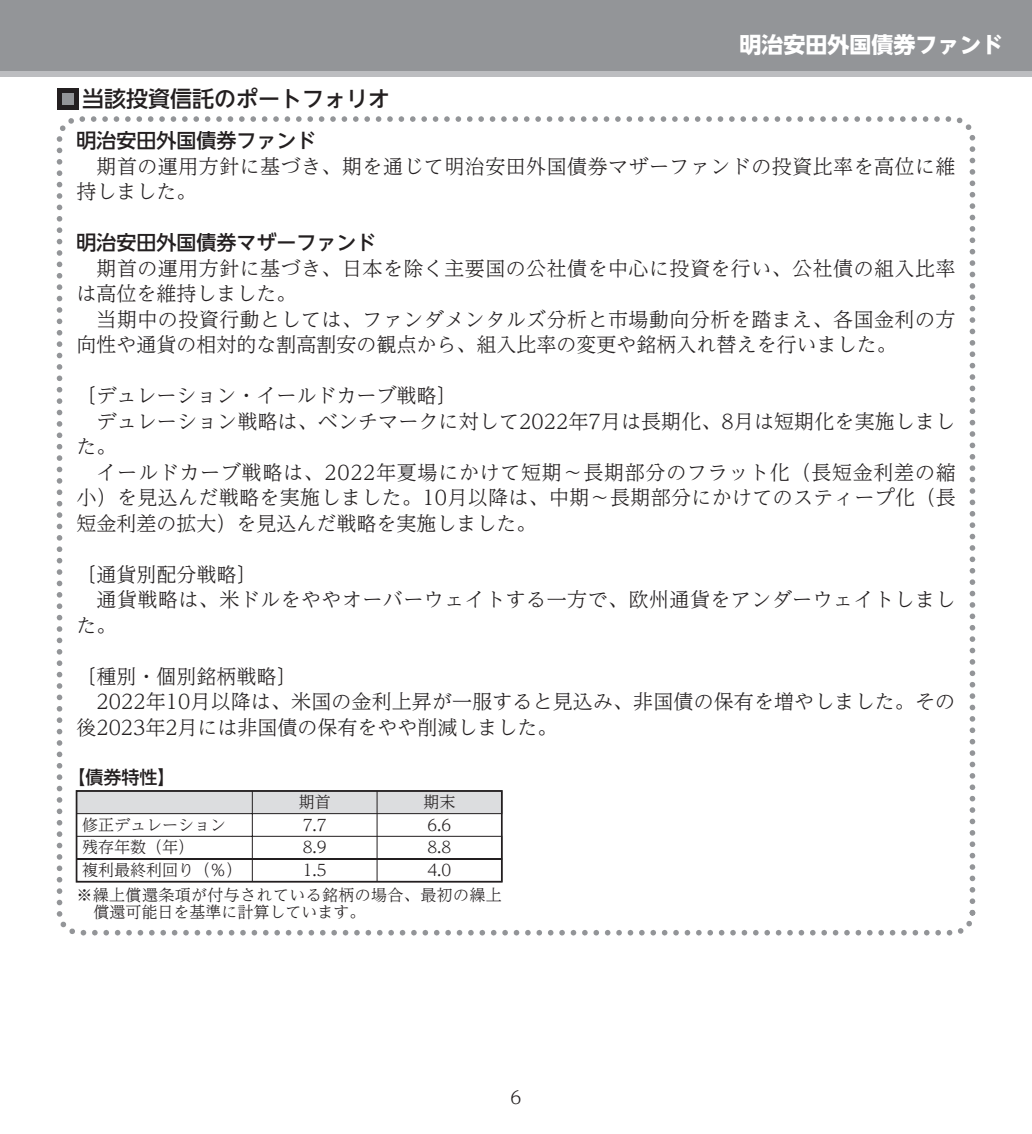
<style>
.page{position:relative;width:1032px;height:1134px;background:#fff}
.page>*{position:absolute;margin:0;border:0;box-sizing:border-box;transform-origin:0 0}
.t1{font:22px "UD Shin Go NT Pro Medium 90 msp RKSJ H";color:#231f20}
.t2{font:22px "UD Shin Go NT Pro Bold 90 msp RKSJ H";color:#fff}
.t3{font:20px/25.6px "UD Reimin Pro Light 90 msp RKSJ H";letter-spacing:.015em;color:#231f20}
.t4{font:20px "UD Reimin Pro Light 90 msp RKSJ H";letter-spacing:.035em;color:#231f20}
.t5{font:20px "UD Shin Go NT Pro Medium 90 msp RKSJ H";color:#231f20}
.t6{font:18px "UD Shin Go NT Pro Medium 90 msp RKSJ H";color:#231f20}
.t7{font:18px "UD Reimin Pro Light 90 msp RKSJ H";color:#231f20}
.t8{font:16px/22.6px "UD Reimin Pro Light 90 msp RKSJ H";color:#231f20;text-align:justify}
.t9{font:16px/17px "UD Reimin Pro Light 90 msp RKSJ H";letter-spacing:.025em;color:#231f20}
</style>
<div class="page">
<div style="left:0;top:0;width:1032px;height:71px;background:#939598"></div>
<div style="left:0;top:71px;width:1032px;height:6px;background:#bcbdc0"></div>
<svg style="left:76px;top:790px;width:427px;height:92px"></svg>
<div style="left:57px;top:88px;width:22px;height:22px;background:#231f20"></div>
<div style="left:62px;top:94px;width:11px;height:11px;background:#939598"></div>
<div style="left:57px;top:116px;width:918px;height:819px;border:6px dashed #939598;border-radius:20px"></div>
<p class="t1" style="left:82px;top:91px;width:309px">当該投資信託のポートフォリオ</p>
<p class="t2" style="left:739px;top:37px;width:265px">明治安田外国債券ファンド</p>
<p class="t5" style="left:77px;top:133px;width:242px">明治安田外国債券ファンド</p>
<p class="t3" style="left:77px;top:156px;width:880px;text-indent:20px">期首の運用方針に基づき、期を通じて明治安田外国債券マザーファンドの投資比率を高位に維持しました。</p>
<p class="t5" style="left:77px;top:235px;width:302px">明治安田外国債券マザーファンド</p>
<p class="t3" style="left:77px;top:258px;width:880px;text-indent:20px">期首の運用方針に基づき、日本を除く主要国の公社債を中心に投資を行い、公社債の組入比率は高位を維持しました。</p>
<p class="t3" style="left:77px;top:309px;width:880px;text-indent:20px">当期中の投資行動としては、ファンダメンタルズ分析と市場動向分析を踏まえ、各国金利の方向性や通貨の相対的な割高割安の観点から、組入比率の変更や銘柄入れ替えを行いました。</p>
<p class="t3" style="left:77px;top:386px;width:382px">〔デュレーション・イールドカーブ戦略〕</p>
<p class="t3" style="left:97px;top:411px;width:860px">デュレーション戦略は、ベンチマークに対して2022年7月は長期化、8月は短期化を実施しまし</p>
<p class="t3" style="left:77px;top:437px;width:41px">た。</p>
<p class="t4" style="left:97px;top:465px;width:861px">イールドカーブ戦略は、2022年夏場にかけて短期～長期部分のフラット化（長短金利差の縮</p>
<p class="t3" style="left:77px;top:488px;width:881px">小）を見込んだ戦略を実施しました。10月以降は、中期～長期部分にかけてのスティープ化（長</p>
<p class="t3" style="left:77px;top:513px;width:462px">短金利差の拡大）を見込んだ戦略を実施しました。</p>
<p class="t3" style="left:77px;top:564px;width:182px">〔通貨別配分戦略〕</p>
<p class="t3" style="left:97px;top:590px;width:860px">通貨戦略は、米ドルをややオーバーウェイトする一方で、欧州通貨をアンダーウェイトしまし</p>
<p class="t3" style="left:77px;top:615px;width:41px">た。</p>
<p class="t3" style="left:77px;top:666px;width:222px">〔種別・個別銘柄戦略〕</p>
<p class="t3" style="left:97px;top:692px;width:860px">2022年10月以降は、米国の金利上昇が一服すると見込み、非国債の保有を増やしました。その</p>
<p class="t3" style="left:77px;top:717px;width:483px">後2023年2月には非国債の保有をやや削減しました。</p>
<p class="t6" style="left:68px;top:770px;width:109px">【債券特性】</p>
<p class="t8" style="left:299px;top:793px;width:33px">期首</p>
<p class="t8" style="left:423px;top:793px;width:33px">期末</p>
<p class="t8" style="left:82px;top:815px;width:161px;text-align:left">修正デュレーション残存年数（年）<br>複利最終利回り（％）</p>
<p class="t8" style="left:303px;top:815px;width:25px">7.7<br>8.9<br>1.5</p>
<p class="t8" style="left:427px;top:815px;width:25px">6.6<br>8.8<br>4.0</p>
<p class="t9" style="left:94px;top:889px;width:410px;text-indent:-17px">※繰上償還条項が付与されている銘柄の場合、最初の繰上償還可能日を基準に計算しています。</p>
<p class="t7" style="left:510px;top:1091px;width:12px">6</p>
</div>
